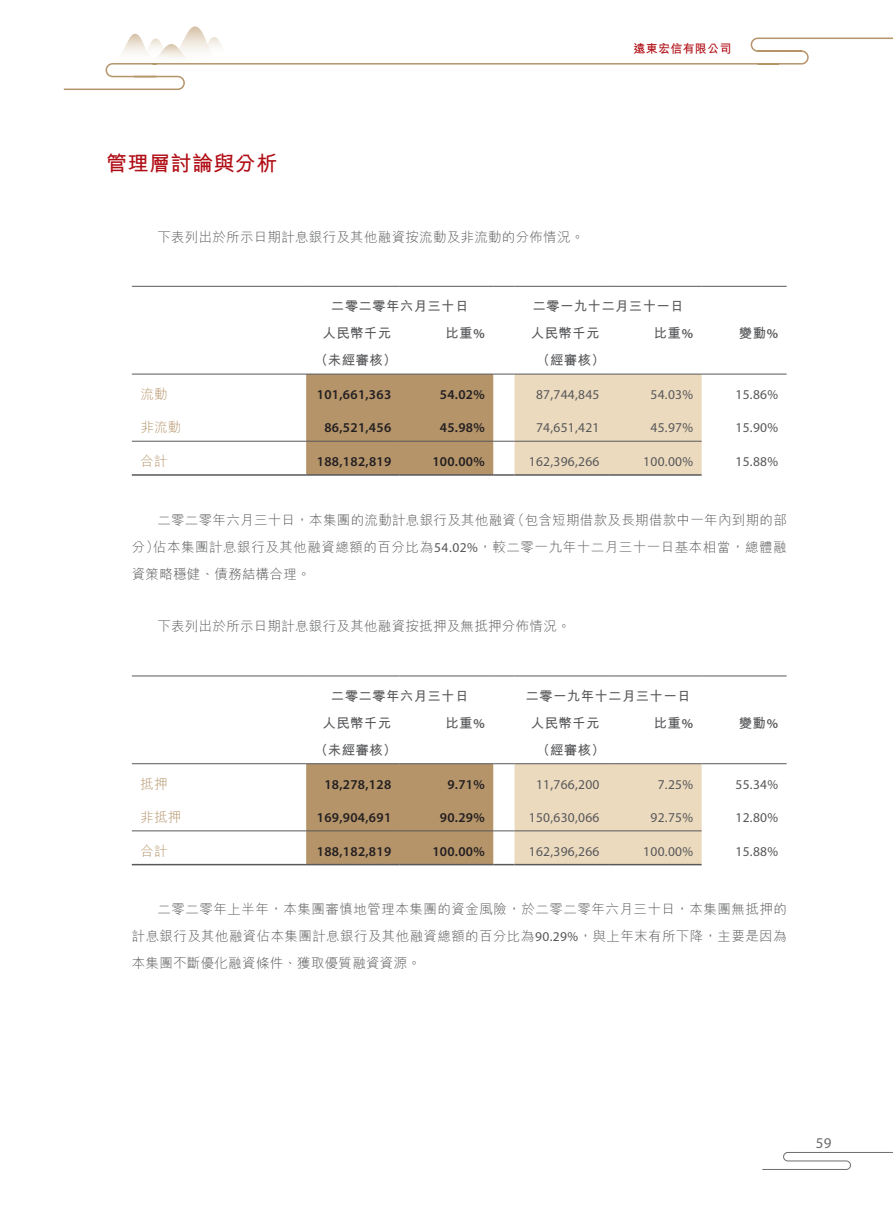
<style>
.page{position:relative;width:893px;height:1212px;background:#fff}
.page>*{position:absolute;margin:0;border:0;box-sizing:border-box;transform-origin:0 0}
.t1{font:700 21px "M Hei HK";letter-spacing:.02em;color:#b00d15}
.t2{font:15px "Myriad Pro";color:#6c6d70}
.t3{font:300 13.5px/27px "M Hei HK";letter-spacing:.02em;color:#57585a;text-align:justify}
.t4{font:13.5px "Myriad Pro";letter-spacing:.02em;color:#57585a}
.t5{font:700 13.5px "M Hei HK";letter-spacing:.02em;color:#57585a}
.t6{font:600 13.5px "Myriad Pro";letter-spacing:.02em;color:#231f20}
.t7{font:300 13.5px "M Hei HK";letter-spacing:.02em;color:#b5946a}
.t8{font:700 12px "M Hei HK";letter-spacing:.02em;color:#b00d15}
.s1{font-family:"Myriad Pro";font-weight:600}
.s2{font-family:"Myriad Pro";font-weight:400}
</style>
<div class="page">
<img style="left:185px;top:26px;width:20px;height:11px">
<img style="left:130px;top:34px;width:10px;height:3px">
<svg style="left:63px;top:37px;width:830px;height:53px"></svg>
<svg style="left:762px;top:1152px;width:131px;height:18px"></svg>
<hr style="left:132px;top:286px;width:174px;height:1px;background:#57585a">
<hr style="left:306px;top:286px;width:94px;height:1px;background:#57585a">
<hr style="left:400px;top:286px;width:93px;height:1px;background:#57585a">
<svg style="left:493px;top:286px;width:21px;height:1px"></svg>
<hr style="left:514px;top:286px;width:94px;height:1px;background:#57585a">
<hr style="left:608px;top:286px;width:94px;height:1px;background:#57585a">
<hr style="left:702px;top:286px;width:85px;height:1px;background:#57585a">
<hr style="left:132px;top:374px;width:174px;height:1px;background:#57585a">
<hr style="left:702px;top:374px;width:85px;height:1px;background:#57585a">
<hr style="left:132px;top:441px;width:174px;height:1px;background:#57585a">
<svg style="left:306px;top:374px;width:396px;height:100px;background:#d2ba9a"></svg>
<hr style="left:514px;top:441px;width:94px;height:1px;background:#57585a">
<hr style="left:608px;top:441px;width:94px;height:1px;background:#57585a">
<hr style="left:132px;top:474px;width:174px;height:2px;background:#57585a">
<hr style="left:306px;top:474px;width:94px;height:2px;background:#57585a">
<hr style="left:400px;top:474px;width:93px;height:2px;background:#57585a">
<hr style="left:493px;top:474px;width:21px;height:2px;background:#57585a">
<hr style="left:514px;top:474px;width:94px;height:2px;background:#57585a">
<hr style="left:608px;top:474px;width:94px;height:2px;background:#57585a">
<hr style="left:132px;top:675px;width:174px;height:1px;background:#57585a">
<hr style="left:306px;top:675px;width:94px;height:1px;background:#57585a">
<hr style="left:400px;top:675px;width:93px;height:1px;background:#57585a">
<svg style="left:493px;top:675px;width:21px;height:1px"></svg>
<hr style="left:514px;top:675px;width:94px;height:1px;background:#57585a">
<hr style="left:608px;top:675px;width:94px;height:1px;background:#57585a">
<hr style="left:702px;top:675px;width:85px;height:1px;background:#57585a">
<hr style="left:132px;top:763px;width:174px;height:1px;background:#57585a">
<hr style="left:702px;top:763px;width:85px;height:1px;background:#57585a">
<hr style="left:132px;top:830px;width:174px;height:1px;background:#57585a">
<hr style="left:132px;top:864px;width:174px;height:1px;background:#57585a">
<svg style="left:306px;top:763px;width:396px;height:102px;background:#cfb898"></svg>
<hr style="left:514px;top:864px;width:94px;height:1px;background:#57585a">
<hr style="left:608px;top:864px;width:94px;height:1px;background:#57585a">
<h1 class="t1" style="left:106px;top:148px;width:173px">管理層討論與分析</h1>
<p class="t3" style="left:157px;top:223px;width:429px">下表列出於所示日期計息銀行及其他融資按流動及非流動的分佈情況。</p>
<p class="t8" style="left:634px;top:40px;width:99px">遠東宏信有限公司</p>
<p class="t5" style="left:331px;top:296px;width:139px">二零二零年六月三十日</p>
<p class="t5" style="left:532px;top:296px;width:153px">二零一九十二月三十一日</p>
<p class="t5" style="left:323px;top:323px;width:70px">人民幣千元</p>
<p class="t5" style="left:445px;top:323px;width:41px">比重<span class="s1">%</span></p>
<p class="t5" style="left:531px;top:323px;width:70px">人民幣千元</p>
<p class="t5" style="left:654px;top:323px;width:41px">比重<span class="s1">%</span></p>
<p class="t5" style="left:739px;top:323px;width:41px">變動<span class="s1">%</span></p>
<p class="t5" style="left:314px;top:350px;width:84px">（未經審核）</p>
<p class="t5" style="left:536px;top:350px;width:70px">（經審核）</p>
<p class="t7" style="left:140px;top:385px;width:29px">流動</p>
<p class="t6" style="left:317px;top:386px;width:76px">101,661,363</p>
<p class="t6" style="left:440px;top:386px;width:46px">54.02%</p>
<p class="t4" style="left:536px;top:386px;width:65px">87,744,845</p>
<p class="t4" style="left:650px;top:386px;width:44px">54.03%</p>
<p class="t4" style="left:736px;top:386px;width:44px">15.86%</p>
<p class="t7" style="left:140px;top:418px;width:43px">非流動</p>
<p class="t6" style="left:324px;top:419px;width:68px">86,521,456</p>
<p class="t6" style="left:440px;top:419px;width:46px">45.98%</p>
<p class="t4" style="left:536px;top:419px;width:65px">74,651,421</p>
<p class="t4" style="left:650px;top:419px;width:44px">45.97%</p>
<p class="t4" style="left:736px;top:419px;width:44px">15.90%</p>
<p class="t7" style="left:140px;top:452px;width:29px">合計</p>
<p class="t6" style="left:317px;top:453px;width:76px">188,182,819</p>
<p class="t6" style="left:432px;top:453px;width:54px">100.00%</p>
<p class="t4" style="left:529px;top:453px;width:72px">162,396,266</p>
<p class="t4" style="left:643px;top:453px;width:51px">100.00%</p>
<p class="t4" style="left:736px;top:453px;width:44px">15.88%</p>
<p class="t3" style="left:132px;top:506px;width:656px;text-indent:26px">二零二零年六月三十日，本集團的流動計息銀行及其他融資（包含短期借款及長期借款中一年內到期的部分）佔本集團計息銀行及其他融資總額的百分比為<span class="s2">54.02%</span>，較二零一九年十二月三十一日基本相當，總體融資策略穩健、債務結構合理。</p>
<p class="t3" style="left:157px;top:612px;width:415px">下表列出於所示日期計息銀行及其他融資按抵押及無抵押分佈情況。</p>
<p class="t5" style="left:331px;top:686px;width:139px">二零二零年六月三十日</p>
<p class="t5" style="left:525px;top:686px;width:167px">二零一九年十二月三十一日</p>
<p class="t5" style="left:323px;top:713px;width:70px">人民幣千元</p>
<p class="t5" style="left:445px;top:713px;width:41px">比重<span class="s1">%</span></p>
<p class="t5" style="left:531px;top:713px;width:70px">人民幣千元</p>
<p class="t5" style="left:654px;top:713px;width:41px">比重<span class="s1">%</span></p>
<p class="t5" style="left:739px;top:713px;width:41px">變動<span class="s1">%</span></p>
<p class="t5" style="left:314px;top:740px;width:84px">（未經審核）</p>
<p class="t5" style="left:536px;top:740px;width:70px">（經審核）</p>
<p class="t7" style="left:140px;top:774px;width:29px">抵押</p>
<p class="t6" style="left:324px;top:775px;width:68px">18,278,128</p>
<p class="t6" style="left:447px;top:775px;width:39px">9.71%</p>
<p class="t4" style="left:536px;top:776px;width:65px">11,766,200</p>
<p class="t4" style="left:658px;top:776px;width:37px">7.25%</p>
<p class="t4" style="left:735px;top:776px;width:44px">55.34%</p>
<p class="t7" style="left:140px;top:807px;width:43px">非抵押</p>
<p class="t6" style="left:317px;top:809px;width:76px">169,904,691</p>
<p class="t6" style="left:440px;top:809px;width:46px">90.29%</p>
<p class="t4" style="left:529px;top:809px;width:72px">150,630,066</p>
<p class="t4" style="left:650px;top:809px;width:44px">92.75%</p>
<p class="t4" style="left:735px;top:809px;width:44px">12.80%</p>
<p class="t7" style="left:140px;top:841px;width:29px">合計</p>
<p class="t6" style="left:317px;top:843px;width:76px">188,182,819</p>
<p class="t6" style="left:432px;top:843px;width:54px">100.00%</p>
<p class="t4" style="left:529px;top:843px;width:72px">162,396,266</p>
<p class="t4" style="left:643px;top:843px;width:51px">100.00%</p>
<p class="t4" style="left:735px;top:843px;width:44px">15.88%</p>
<p class="t3" style="left:132px;top:895px;width:656px;text-indent:26px">二零二零年上半年，本集團審慎地管理本集團的資金風險，於二零二零年六月三十日，本集團無抵押的計息銀行及其他融資佔本集團計息銀行及其他融資總額的百分比為<span class="s2">90.29%</span>，與上年末有所下降，主要是因為本集團不斷優化融資條件、獲取優質融資資源。</p>
<p class="t2" style="left:816px;top:1134px;width:17px">59</p>
</div>
